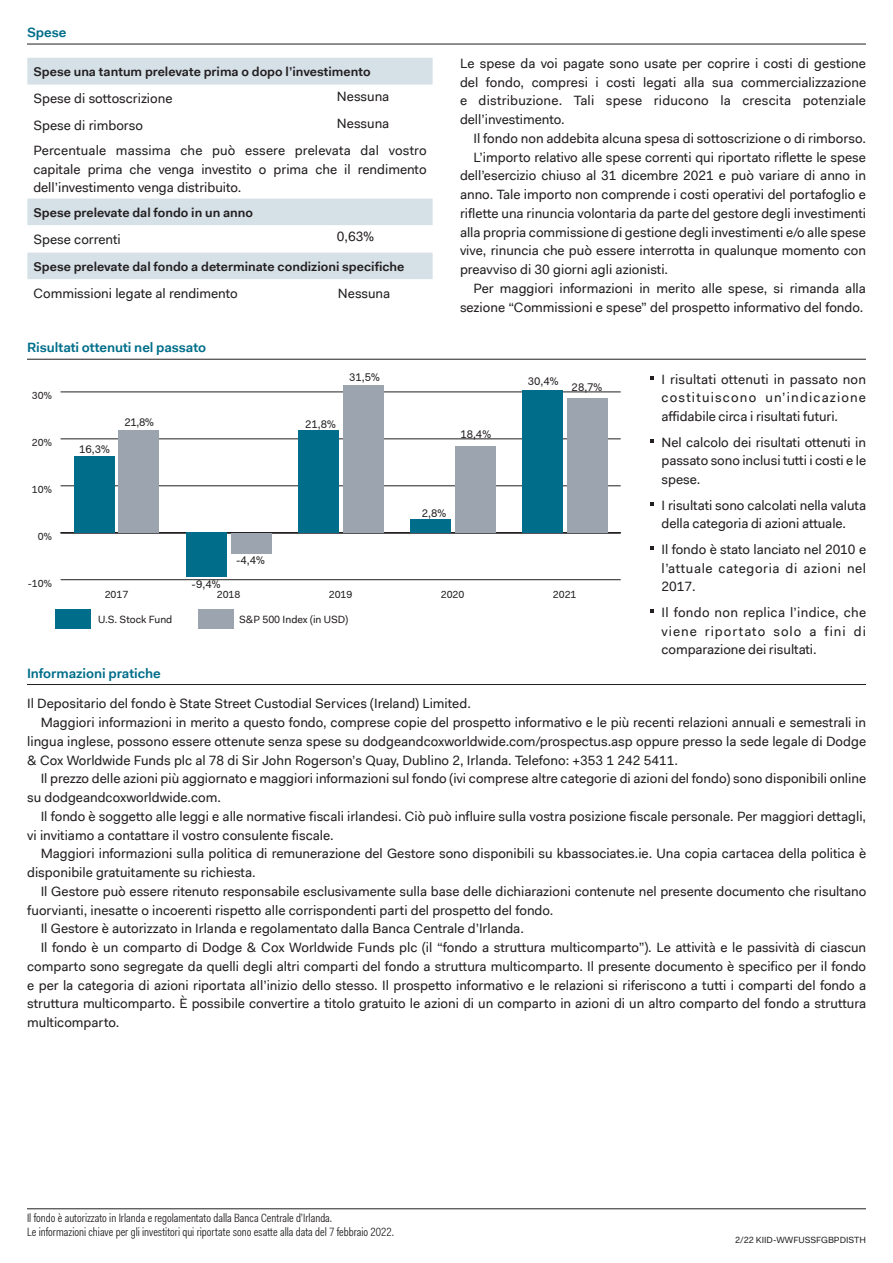
<style>
.page{position:relative;width:893px;height:1263px;background:#fff}
.page>*{position:absolute;margin:0;border:0;box-sizing:border-box;transform-origin:0 0}
._08__Body_Copy{font:13.5px/18.8px "Fakt Pro";color:#231f20;text-align:justify}
._09__Body_Copy_bulle{font:13.5px/18.8px "Fakt Pro";letter-spacing:-.005em;color:#231f20;text-align:justify}
._05__Header{font:600 13.5px "Fakt Pro";letter-spacing:-.005em;color:#006e8a}
.t1{font:600 12.75px "Fakt Pro";color:#231f20}
._11__Footnote_with_l{font:12px "Fakt Con Pro Blond";color:#231f20}
._10__Footnote_with_l{font:12px "Fakt Con Pro Blond";color:#231f20}
.t2{font:11.1px "Fakt Pro";color:#231f20}
.t3{font:10.5px "Fakt Pro";color:#231f20}
._12__Lit__Code_or_Pa{font:9px "Fakt Pro";color:#231f20}
</style>
<div class="page">
<hr style="left:27px;top:1208px;width:839px;height:1px;background:#231f20">
<svg style="left:650px;top:376px;width:3px;height:4px"></svg>
<svg style="left:650px;top:439px;width:3px;height:4px"></svg>
<svg style="left:650px;top:502px;width:3px;height:4px"></svg>
<svg style="left:650px;top:546px;width:3px;height:4px"></svg>
<svg style="left:650px;top:609px;width:3px;height:4px"></svg>
<div style="left:27px;top:58px;width:406px;height:27px;background:#d5e0e7"></div>
<svg style="left:27px;top:198px;width:406px;height:81px;fill:#d5e0e7"></svg>
<svg style="left:27px;top:225px;width:1px;height:27px"></svg>
<svg style="left:331px;top:225px;width:1px;height:27px"></svg>
<svg style="left:432px;top:225px;width:1px;height:27px"></svg>
<hr style="left:27px;top:44px;width:839px;height:1px;background:#231f20">
<hr style="left:27px;top:359px;width:839px;height:1px;background:#231f20">
<hr style="left:27px;top:684px;width:839px;height:1px;background:#231f20">
<hr style="left:61px;top:579px;width:560px;height:1px;background:#231f20">
<hr style="left:61px;top:532px;width:560px;height:1px;background:#231f20">
<hr style="left:61px;top:485px;width:560px;height:1px;background:#231f20">
<hr style="left:61px;top:439px;width:560px;height:1px;background:#231f20">
<hr style="left:61px;top:392px;width:560px;height:1px;background:#231f20">
<div style="left:119px;top:430px;width:40px;height:103px;background:#9ba4af"></div>
<div style="left:231px;top:533px;width:40px;height:20px;background:#9ba4af"></div>
<div style="left:343px;top:385px;width:40px;height:148px;background:#9ba4af"></div>
<div style="left:455px;top:446px;width:40px;height:87px;background:#9ba4af"></div>
<div style="left:567px;top:398px;width:40px;height:135px;background:#9ba4af"></div>
<div style="left:74px;top:456px;width:40px;height:77px;background:#006e8a"></div>
<div style="left:186px;top:533px;width:40px;height:44px;background:#006e8a"></div>
<div style="left:298px;top:430px;width:40px;height:103px;background:#006e8a"></div>
<div style="left:410px;top:520px;width:40px;height:13px;background:#006e8a"></div>
<div style="left:522px;top:390px;width:40px;height:143px;background:#006e8a"></div>
<div style="left:55px;top:609px;width:35px;height:20px;background:#006e8a"></div>
<div style="left:198px;top:609px;width:35px;height:20px;background:#9ba4af"></div>
<p class="_05__Header" style="left:27px;top:23px;width:41px">Spese</p>
<p class="t1" style="left:33px;top:63px;width:339px">Spese una tantum prelevate prima o dopo l’investimento</p>
<p class="_08__Body_Copy" style="left:33px;top:89px;width:141px">Spese di sottoscrizione</p>
<p class="_08__Body_Copy" style="left:337px;top:87px;width:54px">Nessuna</p>
<p class="_08__Body_Copy" style="left:33px;top:116px;width:111px">Spese di rimborso</p>
<p class="_08__Body_Copy" style="left:337px;top:114px;width:54px">Nessuna</p>
<p class="_08__Body_Copy" style="left:33px;top:141px;width:395px">Percentuale massima che può essere prelevata dal vostro capitale prima che venga investito o prima che il rendimento dell’investimento venga distribuito.</p>
<p class="t1" style="left:33px;top:204px;width:221px">Spese prelevate dal fondo in un anno</p>
<p class="_08__Body_Copy" style="left:33px;top:230px;width:89px">Spese correnti</p>
<p class="_08__Body_Copy" style="left:337px;top:227px;width:39px">0,63%</p>
<p class="t1" style="left:33px;top:258px;width:372px">Spese prelevate dal fondo a determinate condizioni specifiche</p>
<p class="_08__Body_Copy" style="left:33px;top:284px;width:206px">Commissioni legate al rendimento</p>
<p class="_08__Body_Copy" style="left:338px;top:284px;width:54px">Nessuna</p>
<p class="_05__Header" style="left:27px;top:339px;width:181px">Risultati ottenuti nel passato</p>
<p class="_08__Body_Copy" style="left:460px;top:54px;width:408px">Le spese da voi pagate sono usate per coprire i costi di gestione del fondo, compresi i costi legati alla sua commercializzazione e distribuzione. Tali spese riducono la crescita potenziale dell’investimento.</p>
<p class="_08__Body_Copy" style="left:473px;top:129px;width:394px">Il fondo non addebita alcuna spesa di sottoscrizione o di rimborso.</p>
<p class="_08__Body_Copy" style="left:460px;top:148px;width:407px;text-indent:14px">L’importo relativo alle spese correnti qui riportato riflette le spese dell’esercizio chiuso al 31 dicembre 2021 e può variare di anno in anno. Tale importo non comprende i costi operativi del portafoglio e riflette una rinuncia volontaria da parte del gestore degli investimenti alla propria commissione di gestione degli investimenti e/o alle spese vive, rinuncia che può essere interrotta in qualunque momento con preavviso di 30 giorni agli azionisti.</p>
<p class="_08__Body_Copy" style="left:460px;top:279px;width:407px;text-align:right">Per maggiori informazioni in merito alle spese, si rimanda alla sezione “Commissioni e spese” del prospetto informativo del fondo.</p>
<p class="t3" style="left:32px;top:389px;width:21px">30%</p>
<p class="t3" style="left:32px;top:436px;width:21px">20%</p>
<p class="t3" style="left:32px;top:483px;width:21px">10%</p>
<p class="t3" style="left:38px;top:529px;width:16px">0%</p>
<p class="t3" style="left:28px;top:576px;width:26px">-10%</p>
<p class="t2" style="left:79px;top:442px;width:32px">16,3%</p>
<p class="t2" style="left:124px;top:415px;width:31px">21,8%</p>
<p class="t2" style="left:349px;top:370px;width:32px">31,5%</p>
<p class="t2" style="left:305px;top:417px;width:32px">21,8%</p>
<p class="t2" style="left:236px;top:553px;width:30px">-4,4%</p>
<p class="t2" style="left:460px;top:427px;width:32px">18,4%</p>
<p class="t2" style="left:422px;top:505px;width:26px">2,8%</p>
<p class="t2" style="left:528px;top:374px;width:32px">30,4%</p>
<p class="t2" style="left:572px;top:379px;width:32px">28,7%</p>
<p class="t2" style="left:192px;top:577px;width:30px">-9,4%</p>
<p class="t3" style="left:105px;top:587px;width:25px">2017</p>
<p class="t3" style="left:217px;top:587px;width:25px">2018</p>
<p class="t3" style="left:329px;top:587px;width:25px">2019</p>
<p class="t3" style="left:441px;top:587px;width:25px">2020</p>
<p class="t3" style="left:553px;top:587px;width:25px">2021</p>
<p class="t3" style="left:98px;top:612px;width:76px">U.S. Stock Fund</p>
<p class="t3" style="left:239px;top:612px;width:111px">S&amp;P 500 Index (in USD)</p>
<p class="t3" style="left:100px;top:614px;width:75px">U.S. Stock Fund</p>
<p class="t3" style="left:239px;top:614px;width:110px">S&amp;P 500 Index (in USD)</p>
<p class="_05__Header" style="left:27px;top:664px;width:135px">Informazioni pratiche</p>
<p class="_09__Body_Copy_bulle" style="left:662px;top:369px;width:206px">I risultati ottenuti in passato non costituiscono un’indicazione affidabile circa i risultati futuri.</p>
<p class="_09__Body_Copy_bulle" style="left:662px;top:432px;width:206px">Nel calcolo dei risultati ottenuti in passato sono inclusi tutti i costi e le spese.</p>
<p class="_09__Body_Copy_bulle" style="left:662px;top:495px;width:206px">I risultati sono calcolati nella valuta della categoria di azioni attuale.</p>
<p class="_09__Body_Copy_bulle" style="left:662px;top:540px;width:206px">Il fondo è stato lanciato nel 2010 e l’attuale categoria di azioni nel 2017.</p>
<p class="_09__Body_Copy_bulle" style="left:662px;top:603px;width:206px">Il fondo non replica l’indice, che viene riportato solo a fini di comparazione dei risultati.</p>
<p class="_08__Body_Copy" style="left:27px;top:694px;width:445px">Il Depositario del fondo è State Street Custodial Services (Ireland) Limited.</p>
<p class="_08__Body_Copy" style="left:27px;top:713px;width:840px;text-indent:14px">Maggiori informazioni in merito a questo fondo, comprese copie del prospetto informativo e le più recenti relazioni annuali e semestrali in lingua inglese, possono essere ottenute senza spese su dodgeandcoxworldwide.com/prospectus.asp oppure presso la sede legale di Dodge &amp; Cox Worldwide Funds plc al 78 di Sir John Rogerson’s Quay, Dublino 2, Irlanda. Telefono: +353 1 242 5411.</p>
<p class="_08__Body_Copy" style="left:27px;top:769px;width:840px;text-indent:14px">Il prezzo delle azioni più aggiornato e maggiori informazioni sul fondo (ivi comprese altre categorie di azioni del fondo) sono disponibili online su dodgeandcoxworldwide.com.</p>
<p class="_08__Body_Copy" style="left:27px;top:807px;width:840px;text-indent:14px">Il fondo è soggetto alle leggi e alle normative fiscali irlandesi. Ciò può influire sulla vostra posizione fiscale personale. Per maggiori dettagli, vi invitiamo a contattare il vostro consulente fiscale.</p>
<p class="_08__Body_Copy" style="left:27px;top:844px;width:841px;text-indent:14px">Maggiori informazioni sulla politica di remunerazione del Gestore sono disponibili su kbassociates.ie. Una copia cartacea della politica è disponibile gratuitamente su richiesta.</p>
<p class="_08__Body_Copy" style="left:27px;top:882px;width:840px;text-indent:14px">Il Gestore può essere ritenuto responsabile esclusivamente sulla base delle dichiarazioni contenute nel presente documento che risultano fuorvianti, inesatte o incoerenti rispetto alle corrispondenti parti del prospetto del fondo.</p>
<p class="_08__Body_Copy" style="left:41px;top:919px;width:485px">Il Gestore è autorizzato in Irlanda e regolamentato dalla Banca Centrale d’Irlanda.</p>
<p class="_08__Body_Copy" style="left:27px;top:938px;width:840px;text-indent:14px">Il fondo è un comparto di Dodge &amp; Cox Worldwide Funds plc (il “fondo a struttura multicomparto”). Le attività e le passività di ciascun comparto sono segregate da quelli degli altri comparti del fondo a struttura multicomparto. Il presente documento è specifico per il fondo e per la categoria di azioni riportata all’inizio dello stesso. Il prospetto informativo e le relazioni si riferiscono a tutti i comparti del fondo a struttura multicomparto. È possibile convertire a titolo gratuito le azioni di un comparto in azioni di un altro comparto del fondo a struttura multicomparto.</p>
<p class="_10__Footnote_with_l" style="left:27px;top:1210px;width:307px">Il fondo è autorizzato in Irlanda e regolamentato dalla Banca Centrale d’Irlanda.</p>
<p class="_11__Footnote_with_l" style="left:27px;top:1224px;width:368px">Le informazioni chiave per gli investitori qui riportate sono esatte alla data del 7 febbraio 2022.</p>
<p class="_12__Lit__Code_or_Pa" style="left:735px;top:1233px;width:132px">2/22 KIID-WWFUSSFGBPDISTH</p>
</div>
